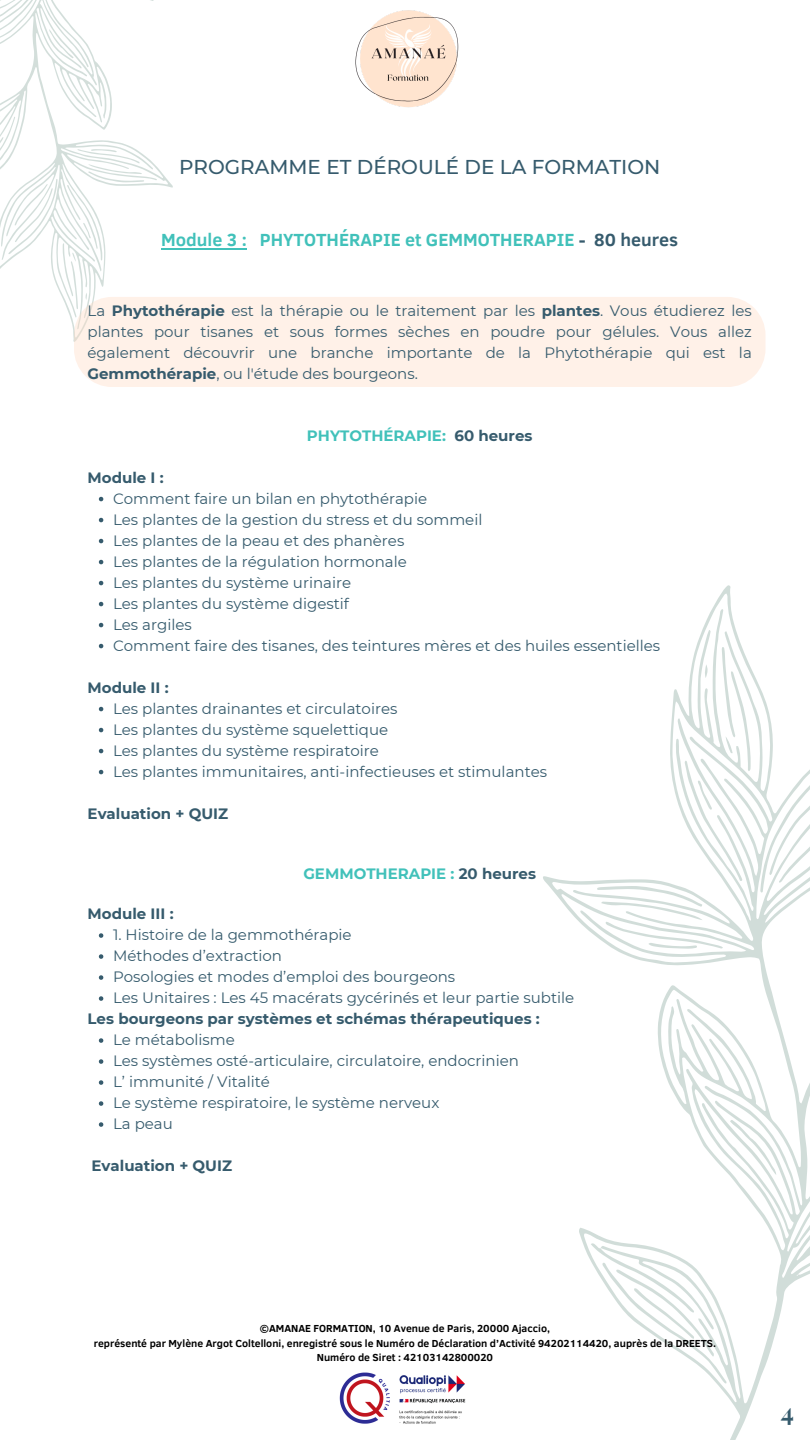
<style>
.page{position:relative;width:810px;height:1440px;background:#fff}
.page>*{position:absolute;margin:0;border:0;box-sizing:border-box;transform-origin:0 0}
.t1{font:700 25px "Playfair Display";color:#365b6d}
.t2{font:500 20px "Montserrat";color:#365b6d}
.t3{font:700 18px "Clear Sans";color:#41c1ba}
.t4{font:15px/21px "Montserrat";color:#365b6d;text-align:justify}
.t5{font:700 15px "Montserrat";color:#365b6d}
.t6{font:700 15px "Montserrat";color:#41c1ba}
.t7{font:700 10.5px "Clear Sans";color:#000}
.s1{color:#365b6d}
.s2{font-weight:700}
</style>
<div class="page">
<svg style="left:0;top:0;width:173px;height:342px"></svg>
<svg style="left:0;top:0;width:17px;height:22px"></svg>
<svg style="left:49px;top:29px;width:25px;height:29px"></svg>
<svg style="left:0;top:116px;width:144px;height:193px"></svg>
<img style="left:355px;top:10px;width:104px;height:98px">
<svg style="left:543px;top:585px;width:267px;height:855px"></svg>
<svg style="left:760px;top:750px;width:50px;height:143px"></svg>
<svg style="left:591px;top:1243px;width:135px;height:141px"></svg>
<svg style="left:730px;top:1119px;width:46px;height:56px"></svg>
<svg style="left:597px;top:647px;width:154px;height:302px"></svg>
<img style="left:339px;top:1372px;width:127px;height:52px">
<div style="left:74px;top:297px;width:692px;height:90px;background:#fff1e8"></div>
<hr style="left:161px;top:248px;width:86px;height:1px;background:#41c1ba">
<svg style="left:99px;top:497px;width:4px;height:4px"></svg>
<svg style="left:99px;top:518px;width:4px;height:4px"></svg>
<svg style="left:99px;top:539px;width:4px;height:4px"></svg>
<svg style="left:99px;top:560px;width:4px;height:4px"></svg>
<svg style="left:99px;top:581px;width:4px;height:4px"></svg>
<svg style="left:99px;top:602px;width:4px;height:4px"></svg>
<svg style="left:99px;top:623px;width:4px;height:4px"></svg>
<svg style="left:99px;top:644px;width:4px;height:4px"></svg>
<svg style="left:99px;top:707px;width:4px;height:4px"></svg>
<svg style="left:99px;top:728px;width:4px;height:4px"></svg>
<svg style="left:99px;top:749px;width:4px;height:4px"></svg>
<svg style="left:99px;top:770px;width:4px;height:4px"></svg>
<svg style="left:99px;top:933px;width:4px;height:5px"></svg>
<svg style="left:99px;top:954px;width:4px;height:5px"></svg>
<svg style="left:99px;top:975px;width:4px;height:5px"></svg>
<svg style="left:99px;top:996px;width:4px;height:5px"></svg>
<svg style="left:99px;top:1038px;width:4px;height:5px"></svg>
<svg style="left:99px;top:1059px;width:4px;height:5px"></svg>
<svg style="left:99px;top:1080px;width:4px;height:5px"></svg>
<svg style="left:99px;top:1101px;width:4px;height:5px"></svg>
<svg style="left:99px;top:1122px;width:4px;height:5px"></svg>
<p class="t2" style="left:179px;top:155px;width:483px">PROGRAMME ET DÉROULÉ DE LA FORMATION</p>
<p class="t3" style="left:161px;top:227px;width:519px">Module 3 : PHYTOTHÉRAPIE et GEMMOTHERAPIE <span class="s1">- 80 heures</span></p>
<p class="t4" style="left:88px;top:300px;width:666px">La <span class="s2">Phytothérapie</span> est la thérapie ou le traitement par les <span class="s2">plantes</span>. Vous étudierez les plantes pour tisanes et sous formes sèches en poudre pour gélules. Vous allez également découvrir une branche importante de la Phytothérapie qui est la <span class="s2">Gemmothérapie</span>, ou l'étude des bourgeons.</p>
<p class="t6" style="left:307px;top:426px;width:227px">PHYTOTHÉRAPIE: <span class="s1">60 heures</span></p>
<p class="t5" style="left:88px;top:468px;width:78px">Module I :</p>
<p class="t4" style="left:113px;top:488px;width:316px">Comment faire un bilan en phytothérapie</p>
<p class="t4" style="left:113px;top:509px;width:371px">Les plantes de la gestion du stress et du sommeil</p>
<p class="t4" style="left:113px;top:530px;width:293px">Les plantes de la peau et des phanères</p>
<p class="t4" style="left:113px;top:551px;width:295px">Les plantes de la régulation hormonale</p>
<p class="t4" style="left:113px;top:572px;width:240px">Les plantes du système urinaire</p>
<p class="t4" style="left:113px;top:593px;width:237px">Les plantes du système digestif</p>
<p class="t4" style="left:113px;top:614px;width:80px">Les argiles</p>
<p class="t4" style="left:113px;top:635px;width:549px">Comment faire des tisanes, des teintures mères et des huiles essentielles</p>
<p class="t5" style="left:88px;top:678px;width:83px">Module II :</p>
<p class="t4" style="left:113px;top:698px;width:286px">Les plantes drainantes et circulatoires</p>
<p class="t4" style="left:113px;top:719px;width:277px">Les plantes du système squelettique</p>
<p class="t4" style="left:113px;top:740px;width:267px">Les plantes du système respiratoire</p>
<p class="t4" style="left:113px;top:761px;width:436px">Les plantes immunitaires, anti-infectieuses et stimulantes</p>
<p class="t5" style="left:88px;top:804px;width:142px">Evaluation + QUIZ</p>
<p class="t6" style="left:303px;top:864px;width:234px">GEMMOTHERAPIE : <span class="s1">20 heures</span></p>
<p class="t5" style="left:88px;top:905px;width:87px">Module III :</p>
<p class="t4" style="left:113px;top:924px;width:240px">1. Histoire de la gemmothérapie</p>
<p class="t4" style="left:113px;top:945px;width:171px">Méthodes d’extraction</p>
<p class="t4" style="left:113px;top:966px;width:344px">Posologies et modes d’emploi des bourgeons</p>
<p class="t4" style="left:113px;top:987px;width:463px">Les Unitaires : Les 45 macérats gycérinés et leur partie subtile</p>
<p class="t5" style="left:88px;top:1010px;width:454px">Les bourgeons par systèmes et schémas thérapeutiques :</p>
<p class="t4" style="left:113px;top:1029px;width:123px">Le métabolisme</p>
<p class="t4" style="left:113px;top:1050px;width:407px">Les systèmes osté-articulaire, circulatoire, endocrinien</p>
<p class="t4" style="left:113px;top:1071px;width:158px">L’ immunité / Vitalité</p>
<p class="t4" style="left:113px;top:1092px;width:328px">Le système respiratoire, le système nerveux</p>
<p class="t4" style="left:113px;top:1113px;width:61px">La peau</p>
<p class="t5" style="left:92px;top:1157px;width:142px">Evaluation + QUIZ</p>
<p class="t7" style="left:260px;top:1321px;width:292px">©AMANAE FORMATION, 10 Avenue de Paris, 20000 Ajaccio,</p>
<p class="t7" style="left:94px;top:1335px;width:624px">représenté par Mylène Argot Coltelloni, enregistré sous le Numéro de Déclaration d’Activité 94202114420, auprès de la DREETS.</p>
<p class="t7" style="left:317px;top:1349px;width:178px">Numéro de Siret : 42103142800020</p>
<p class="t1" style="left:781px;top:1394px;width:15px">4</p>
</div>
